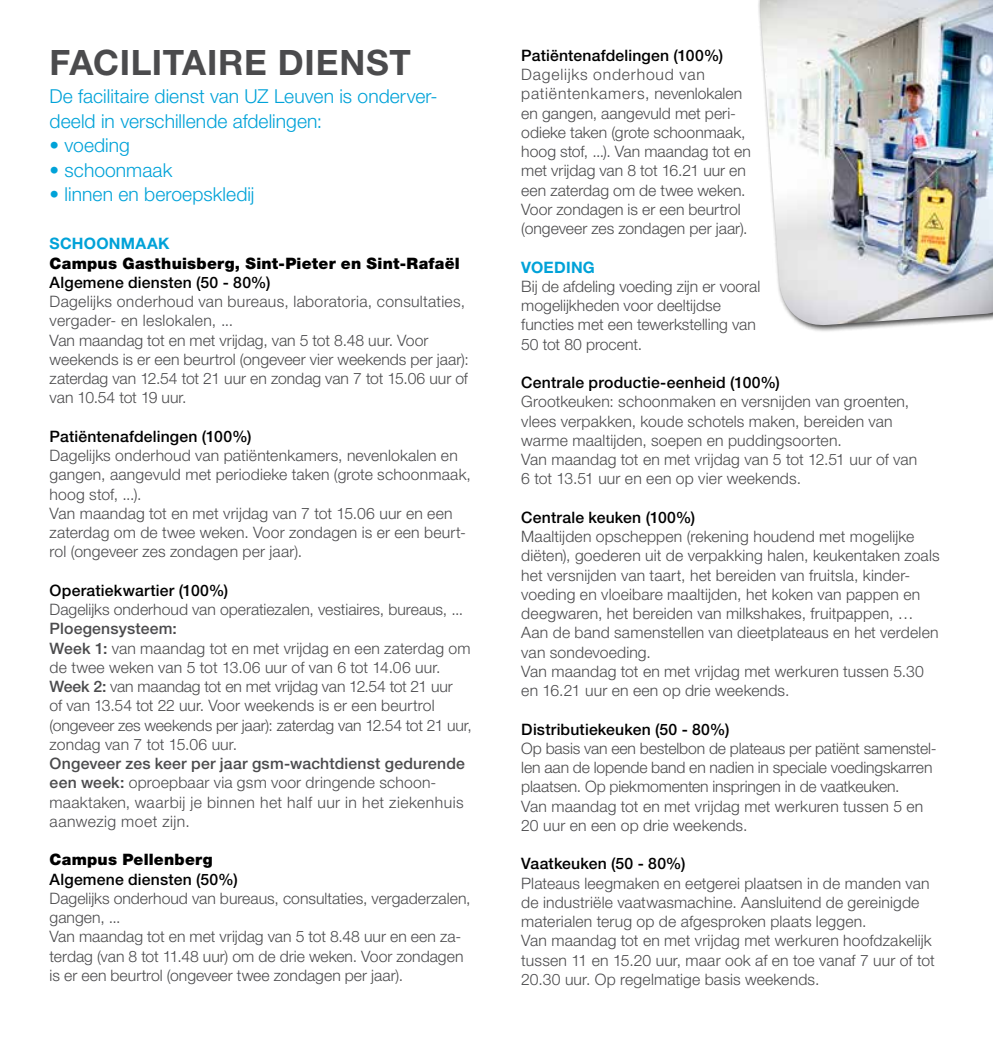
<style>
.page{position:relative;width:993px;height:1042px;background:#fff}
.page>*{position:absolute;margin:0;border:0;box-sizing:border-box;transform-origin:0 0}
.t1{font:700 35px "Helvetica Neue LT Std";letter-spacing:.02em;color:#4b4b4d}
.t2{font:300 19.25px/24.5px "Helvetica Neue LT Std";letter-spacing:.005em;color:#00a2d8}
.t3{font:300 15.75px/19.2px "Helvetica Neue LT Std";letter-spacing:.005em;color:#4b4b4d}
.t4{font:500 15.75px "Helvetica Neue LT Std";letter-spacing:.01em;color:#000}
.t5{font:300 15.75px/19.2px "Helvetica Neue LT Std";letter-spacing:.025em;color:#4b4b4d}
.t6{font:900 15.75px "Helvetica Neue LT Std";letter-spacing:.015em;color:#000}
.t7{font:700 15.75px "Helvetica Neue LT Std";letter-spacing:.015em;color:#00a2d8}
.s1{font-weight:500}
</style>
<div class="page">
<div style="left:757px;top:0;width:235px;height:333px;background:#000;opacity:.75"></div>
<img style="left:759px;top:0;width:233px;height:327px">
<h1 class="t1" style="left:50px;top:40px;width:363px">FACILITAIRE DIENST</h1>
<p class="t4" style="left:521px;top:46px;width:203px">Patiëntenafdelingen (100%)</p>
<p class="t3" style="left:521px;top:65px;width:231px">Dagelijks onderhoud van patiëntenkamers, nevenlokalen en gangen, aangevuld met peri&shy;odieke taken (grote schoonmaak, hoog stof, ...). Van maandag tot en met vrijdag van 8 tot 16.21 uur en een zaterdag om de twee weken.<br>Voor zondagen is er een beurtrol (ongeveer zes zondagen per jaar).</p>
<p class="t7" style="left:521px;top:257px;width:75px">VOEDING</p>
<p class="t3" style="left:521px;top:276px;width:240px">Bij de afdeling voeding zijn er vooral mogelijkheden voor deeltijdse functies met een tewerkstelling van<br>50 tot 80 procent.</p>
<p class="t4" style="left:521px;top:373px;width:260px">Centrale productie-eenheid (100%)</p>
<p class="t3" style="left:521px;top:392px;width:397px">Grootkeuken: schoonmaken en versnijden van groenten, vlees verpakken, koude schotels maken, bereiden van warme maaltijden, soepen en puddingsoorten.<br>Van maandag tot en met vrijdag van 5 tot 12.51 uur of van 6 tot 13.51 uur en een op vier weekends.</p>
<p class="t4" style="left:521px;top:508px;width:175px">Centrale keuken (100%)</p>
<p class="t3" style="left:521px;top:526px;width:419px">Maaltijden opscheppen (rekening houdend met mogelijke diëten), goederen uit de verpakking halen, keukentaken zoals het versnijden van taart, het bereiden van fruitsla, kinder&shy;voeding en vloeibare maaltijden, het koken van pappen en deegwaren, het bereiden van milkshakes, fruitpappen, … Aan de band samenstellen van dieetplateaus en het verdelen van sondevoeding.<br>Van maandag tot en met vrijdag met werkuren tussen 5.30 en 16.21 uur en een op drie weekends.</p>
<p class="t4" style="left:521px;top:719px;width:209px">Distributiekeuken (50 - 80%)</p>
<p class="t3" style="left:521px;top:738px;width:417px">Op basis van een bestelbon de plateaus per patiënt samenstel&shy;len aan de lopende band en nadien in speciale voedingskarren plaatsen. Op piekmomenten inspringen in de vaatkeuken.<br>Van maandag tot en met vrijdag met werkuren tussen 5 en 20 uur en een op drie weekends.</p>
<p class="t4" style="left:521px;top:854px;width:165px">Vaatkeuken (50 - 80%)</p>
<p class="t3" style="left:521px;top:873px;width:415px">Plateaus leegmaken en eetgerei plaatsen in de manden van de industriële vaatwasmachine. Aansluitend de gereinigde materialen terug op de afgesproken plaats leggen.<br>Van maandag tot en met vrijdag met werkuren hoofdzakelijk tussen 11 en 15.20 uur, maar ook af en toe vanaf 7 uur of tot 20.30 uur. Op regelmatige basis weekends.</p>
<p class="t2" style="left:50px;top:84px;width:389px">De facilitaire dienst van UZ Leuven is onderver&shy;deeld in verschillende afdelingen:</p>
<p class="t2" style="left:50px;top:133px;width:82px">• voeding</p>
<p class="t2" style="left:50px;top:157px;width:124px">• schoonmaak</p>
<p class="t2" style="left:50px;top:182px;width:206px">• linnen en beroepskledij</p>
<p class="t7" style="left:50px;top:234px;width:121px">SCHOONMAAK</p>
<p class="t6" style="left:50px;top:254px;width:411px">Campus Gasthuisberg, Sint-Pieter en Sint-Rafaël</p>
<p class="t4" style="left:50px;top:273px;width:222px">Algemene diensten (50 - 80%)</p>
<p class="t3" style="left:50px;top:292px;width:420px">Dagelijks onderhoud van bureaus, laboratoria, consultaties, vergader- en leslokalen, ...<br>Van maandag tot en met vrijdag, van 5 tot 8.48 uur. Voor weekends is er een beurtrol (ongeveer vier weekends per jaar): zaterdag van 12.54 tot 21 uur en zondag van 7 tot 15.06 uur of van 10.54 tot 19 uur.</p>
<p class="t4" style="left:50px;top:427px;width:203px">Patiëntenafdelingen (100%)</p>
<p class="t3" style="left:50px;top:446px;width:422px">Dagelijks onderhoud van patiëntenkamers, nevenlokalen en gangen, aangevuld met periodieke taken (grote schoonmaak, hoog stof, ...).<br>Van maandag tot en met vrijdag van 7 tot 15.06 uur en een zaterdag om de twee weken. Voor zondagen is er een beurt&shy;rol (ongeveer zes zondagen per jaar).</p>
<p class="t4" style="left:50px;top:581px;width:180px">Operatiekwartier (100%)</p>
<p class="t3" style="left:50px;top:599px;width:415px">Dagelijks onderhoud van operatiezalen, vestiaires, bureaus, ...</p>
<p class="t3" style="left:50px;top:619px;width:423px"><span class="s1">Ploegensysteem:<br>Week 1:</span> van maandag tot en met vrijdag en een zaterdag om de twee weken van 5 tot 13.06 uur of van 6 tot 14.06 uur.<br><span class="s1">Week 2:</span> van maandag tot en met vrijdag van 12.54 tot 21 uur<br>of van 13.54 tot 22 uur. Voor weekends is er een beurtrol (ongeveer zes weekends per jaar): zaterdag van 12.54 tot 21 uur, zondag van 7 tot 15.06 uur.</p>
<p class="t5" style="left:50px;top:753px;width:416px"><span class="s1">Ongeveer zes keer per jaar gsm-wachtdienst gedurende een week:</span> oproepbaar via gsm voor dringende schoon&shy;maaktaken, waarbij je binnen het half uur in het ziekenhuis aanwezig moet zijn.</p>
<p class="t6" style="left:50px;top:850px;width:164px">Campus Pellenberg</p>
<p class="t4" style="left:50px;top:869px;width:189px">Algemene diensten (50%)</p>
<p class="t3" style="left:50px;top:888px;width:422px">Dagelijks onderhoud van bureaus, consultaties, vergaderzalen, gangen, ...<br>Van maandag tot en met vrijdag van 5 tot 8.48 uur en een za&shy;terdag (van 8 tot 11.48 uur) om de drie weken. Voor zondagen is er een beurtrol (ongeveer twee zondagen per jaar).</p>
</div>
